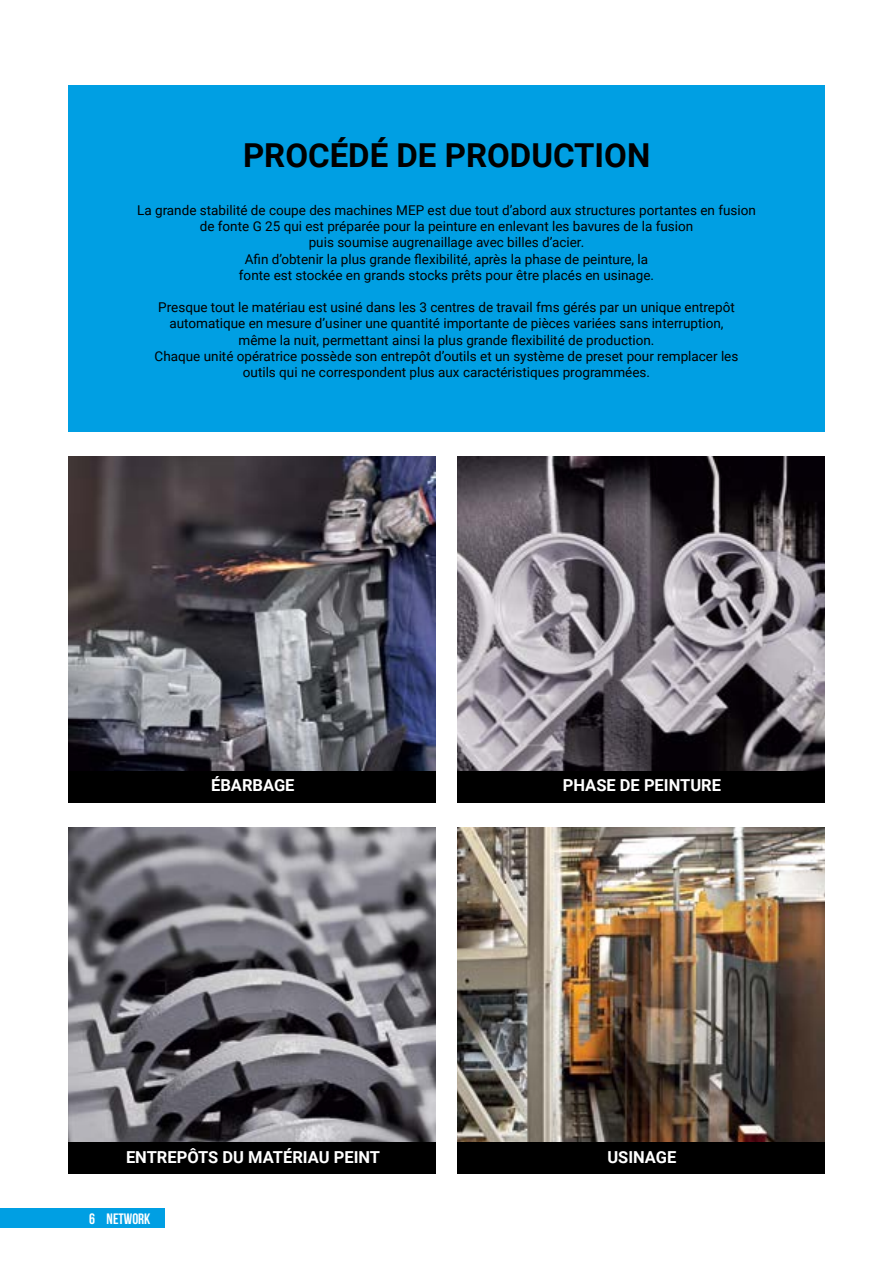
<style>
.page{position:relative;width:893px;height:1263px;background:#fff}
.page>*{position:absolute;margin:0;border:0;box-sizing:border-box;transform-origin:0 0}
.t1{font:700 33px "Roboto";color:#000}
.t2{font:700 16.5px "Roboto";color:#fff}
.t3{font:700 15px "Bebas Neue";color:#fff}
.t4{font:13.5px/16.2px "Roboto";color:#000;text-align:center}
</style>
<div class="page">
<div style="left:0;top:1208px;width:165px;height:20px;background:#009fe3"></div>
<div style="left:68px;top:85px;width:757px;height:347px;background:#009fe3"></div>
<div style="left:68px;top:1142px;width:368px;height:32px;background:#000"></div>
<div style="left:457px;top:1142px;width:368px;height:32px;background:#000"></div>
<img style="left:68px;top:827px;width:368px;height:315px">
<img style="left:457px;top:827px;width:368px;height:315px">
<div style="left:68px;top:771px;width:368px;height:32px;background:#000"></div>
<div style="left:457px;top:771px;width:368px;height:32px;background:#000"></div>
<img style="left:68px;top:456px;width:368px;height:315px">
<img style="left:457px;top:456px;width:368px;height:315px">
<h1 class="t1" style="left:243px;top:133px;width:409px">PROCÉDÉ DE PRODUCTION</h1>
<p class="t4" style="left:137px;top:202px;width:620px">La grande stabilité de coupe des machines MEP est due tout d’abord aux structures portantes en fusion de fonte G 25 qui est préparée pour la peinture en enlevant les bavures de la fusion<br>puis soumise augrenaillage avec billes d’acier.<br>Afin d’obtenir la plus grande flexibilité, après la phase de peinture, la<br>fonte est stockée en grands stocks prêts pour être placés en usinage.</p>
<p class="t4" style="left:155px;top:299px;width:585px">Presque tout le matériau est usiné dans les 3 centres de travail fms gérés par un unique entrepôt automatique en mesure d’usiner une quantité importante de pièces variées sans interruption, même la nuit, permettant ainsi la plus grande flexibilité de production.<br>Chaque unité opératrice possède son entrepôt d’outils et un système de preset pour remplacer les outils qui ne correspondent plus aux caractéristiques programmées.</p>
<p class="t2" style="left:211px;top:774px;width:85px">ÉBARBAGE</p>
<p class="t2" style="left:563px;top:774px;width:160px">PHASE DE PEINTURE</p>
<p class="t2" style="left:126px;top:1146px;width:256px">ENTREPÔTS DU MATÉRIAU PEINT</p>
<p class="t2" style="left:607px;top:1146px;width:71px">USINAGE</p>
<p class="t3" style="left:89px;top:1210px;width:63px">6 NETWORK</p>
</div>
